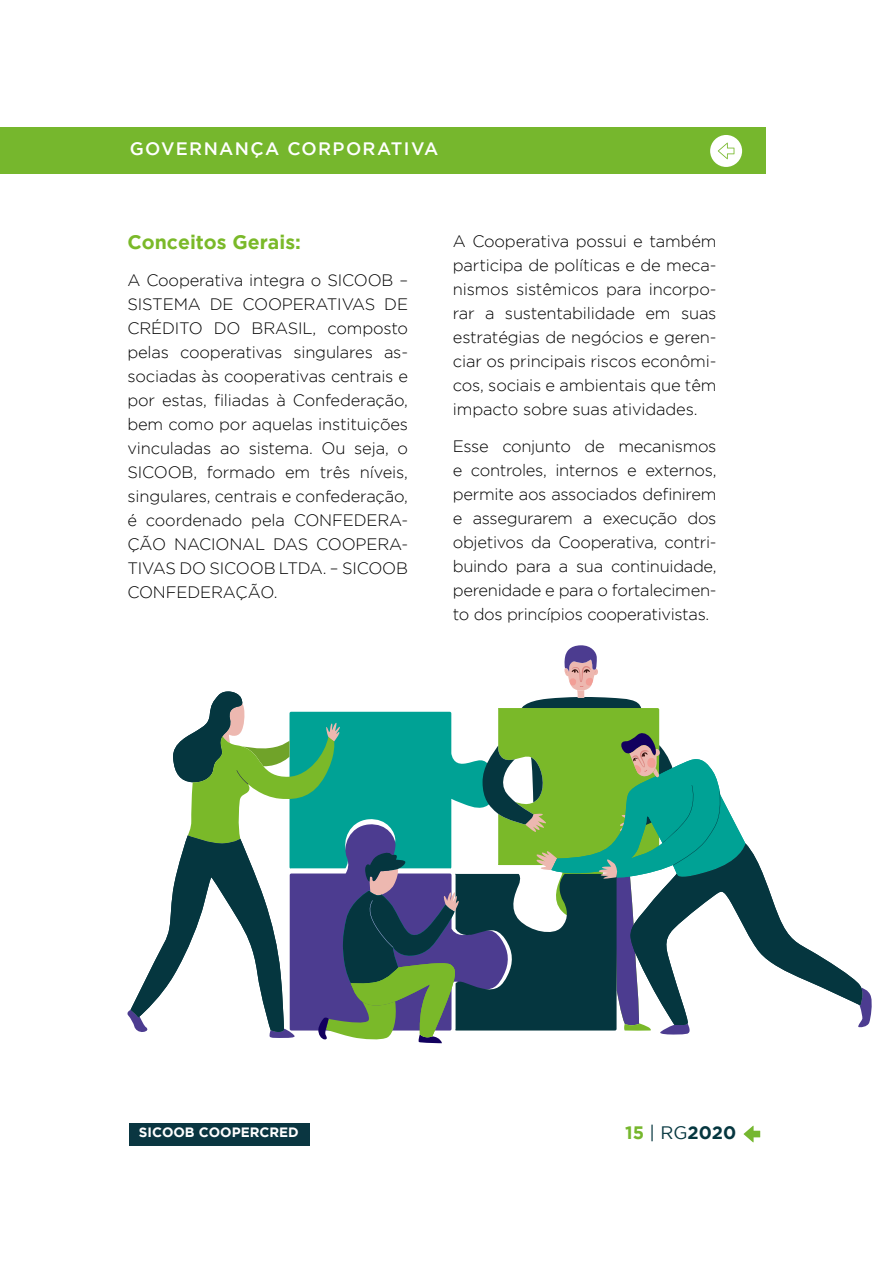
<style>
.page{position:relative;width:893px;height:1263px;background:#fff}
.page>*{position:absolute;margin:0;border:0;box-sizing:border-box;transform-origin:0 0}
.t1{font:700 19.5px "Gotham";color:#7ab929}
.t2{font:500 18px "Gotham";letter-spacing:.075em;color:#fff}
.t3{font:700 18px "Gotham";color:#05363f}
.t4{font:300 16.5px/24px "Gotham";letter-spacing:-.01em;color:#000;text-align:justify}
.t5{font:700 13.5px "Gotham";color:#fff}
.s1{color:#76b72d}
.s2{font-weight:400}
</style>
<div class="page">
<div style="left:129px;top:1123px;width:180px;height:22px;background:#0a3641"></div>
<svg style="left:744px;top:1126px;width:16px;height:16px"></svg>
<div style="left:0;top:128px;width:765px;height:46px;background:#76b72d"></div>
<div style="left:710px;top:135px;width:32px;height:32px;background:#fff;border-radius:50%"></div>
<svg style="left:718px;top:143px;width:16px;height:16px"></svg>
<svg style="left:127px;top:645px;width:745px;height:398px"></svg>
<p class="t2" style="left:130px;top:138px;width:310px">GOVERNANÇA CORPORATIVA</p>
<p class="t1" style="left:127px;top:231px;width:175px">Conceitos Gerais:</p>
<p class="t4" style="left:127px;top:268px;width:282px">A Cooperativa integra o SICOOB – SISTEMA DE COOPERATIVAS DE CRÉDITO DO BRASIL, composto pelas cooperativas singulares as&shy;sociadas às cooperativas centrais e por estas, filiadas à Confederação, bem como por aquelas instituições vinculadas ao sistema. Ou seja, o SICOOB, formado em três níveis, singulares, centrais e confederação, é coordenado pela CONFEDERA-ÇÃO NACIONAL DAS COOPERA-TIVAS DO SICOOB LTDA. – SICOOB CONFEDERAÇÃO.</p>
<p class="t4" style="left:453px;top:229px;width:265px">A Cooperativa possui e também participa de políticas e de meca&shy;nismos sistêmicos para incorpo&shy;rar a sustentabilidade em suas estratégias de negócios e geren&shy;ciar os principais riscos econômi&shy;cos, sociais e ambientais que têm impacto sobre suas atividades.</p>
<p class="t4" style="left:453px;top:434px;width:265px">Esse conjunto de mecanismos e controles, internos e externos, permite aos associados definirem e assegurarem a execução dos objetivos da Cooperativa, contri&shy;buindo para a sua continuidade, perenidade e para o fortalecimen&shy;to dos princípios cooperativistas.</p>
<p class="t5" style="left:139px;top:1125px;width:161px">SICOOB COOPERCRED</p>
<p class="t3" style="left:625px;top:1122px;width:113px"><span class="s1">15</span> <span class="s2">| RG</span>2020</p>
</div>
